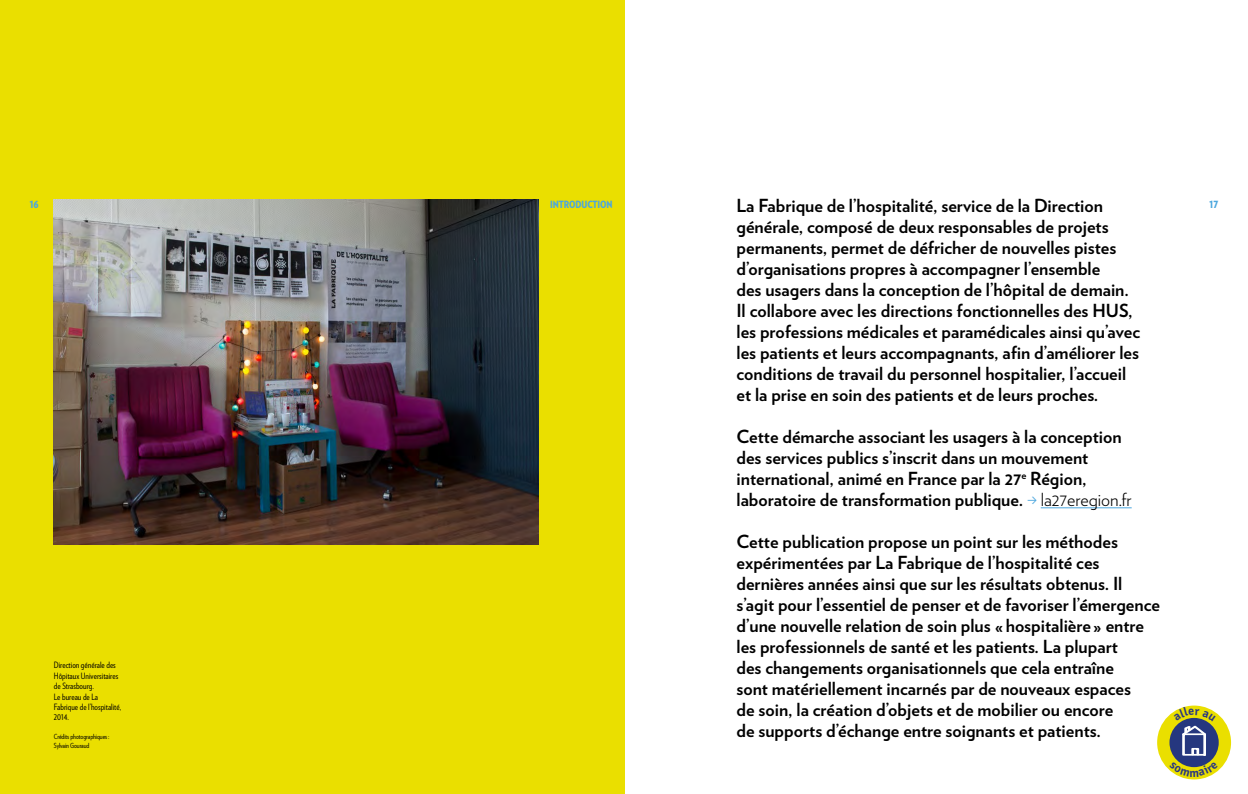
<style>
.page{position:relative;width:1248px;height:794px;background:#fff}
.page>*{position:absolute;margin:0;border:0;box-sizing:border-box;transform-origin:0 0}
.t1{font:700 18px/21px "Verlag";color:#000}
.t2{font:900 10px "Verlag Condensed";letter-spacing:-.01em;color:#4ca7de}
.légendes_images{font:8.7px/10.4px "Verlag Condensed";color:#000}
.t3{font:7px/8.4px "Verlag Condensed";letter-spacing:-.01em;color:#000}
.s1{font-family:"Verlag Condensed";font-weight:300;color:#4ca7de}
.s2{font-weight:300}
</style>
<div class="page">
<div style="left:0;top:0;width:624px;height:794px;background:#eadf00"></div>
<img style="left:54px;top:200px;width:485px;height:344px">
<hr style="left:1040px;top:507px;width:91px;height:1px;background:#4ca7de">
<div style="left:1156px;top:705px;width:74px;height:74px;background:#eadf00;border-radius:50%"></div>
<div style="left:1169px;top:718px;width:49px;height:49px;background:#25377f;border-radius:50%"></div>
<svg style="left:1173px;top:707px;width:42px;height:48px"></svg>
<svg style="left:1169px;top:761px;width:49px;height:15px"></svg>
<p class="t2" style="left:550px;top:196px;width:64px">INTRODUCTION</p>
<p class="t1" style="left:736px;top:194px;width:381px">La Fabrique de l’hospitalité, service de la Direction générale, composé de deux responsables de projets permanents, permet de défricher de nouvelles pistes d’organisations propres à accompagner l’ensemble</p>
<p class="t1" style="left:736px;top:278px;width:394px">des usagers dans la conception de l’hôpital de demain.</p>
<p class="t1" style="left:736px;top:299px;width:397px">Il collabore avec les directions fonctionnelles des HUS,</p>
<p class="t1" style="left:736px;top:320px;width:405px;text-align:justify">les professions médicales et paramédicales ainsi qu’avec les patients et leurs accompagnants, afin d’améliorer les conditions de travail du personnel hospitalier, l’accueil</p>
<p class="t1" style="left:736px;top:383px;width:363px">et la prise en soin des patients et de leurs proches.</p>
<p class="t1" style="left:736px;top:425px;width:396px">Cette démarche associant les usagers à la conception des services publics s’inscrit dans un mouvement international, animé en France par la 27<sup>e</sup> Région, laboratoire de transformation publique. <span class="s1">→</span> <span class="s2">la27eregion.fr</span></p>
<p class="t1" style="left:736px;top:530px;width:425px">Cette publication propose un point sur les méthodes expérimentées par La Fabrique de l’hospitalité ces dernières années ainsi que sur les résultats obtenus. Il s’agit pour l’essentiel de penser et de favoriser l’émergence d’une nouvelle relation de soin plus « hospitalière » entre les professionnels de santé et les patients. La plupart<br>des changements organisationnels que cela entraîne<br>sont matériellement incarnés par de nouveaux espaces<br>de soin, la création d’objets et de mobilier ou encore<br>de supports d’échange entre soignants et patients.</p>
<p class="t2" style="left:30px;top:196px;width:10px">16</p>
<p class="t2" style="left:1209px;top:196px;width:10px">17</p>
<p class="légendes_images" style="left:54px;top:659px;width:66px">Direction générale des<br>Hôpitaux Universitaires de Strasbourg.</p>
<p class="légendes_images" style="left:54px;top:691px;width:69px">Le bureau de La<br>Fabrique de l’hospitalité,<br>2014.</p>
<p class="t3" style="left:54px;top:732px;width:57px">Crédits photographiques :<br>Sylvain Gouraud</p>
</div>
